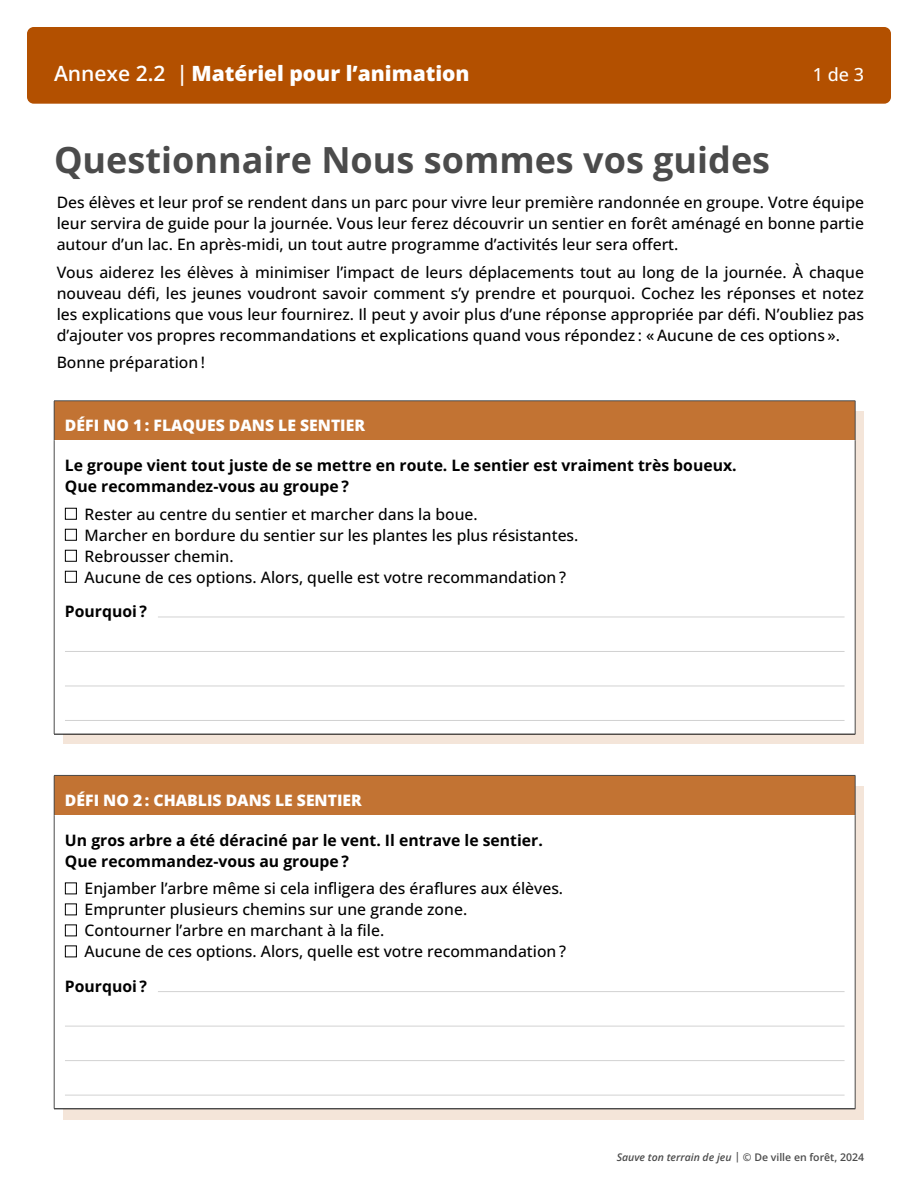
<style>
.page{position:relative;width:918px;height:1188px;background:#fff}
.page>*{position:absolute;margin:0;border:0;box-sizing:border-box;transform-origin:0 0}
.Grand_titre_2{font:700 36px "Open Sans";color:#4b4b4b}
.t1{font:800 21px "Open Sans";color:#fff}
.t2{font:500 18px "Open Sans";color:#fff}
.Courant{font:500 15.75px/21px "Open Sans";color:#000;text-align:justify}
.Intertitre_2{font:500 15.75px "Open Sans";color:#000}
.Intertitre_2-2{font:700 15.75px/21px "Open Sans";color:#000}
.Intertitre_2-3{font:800 15.75px "Open Sans";color:#fff}
.Courant-2{font:italic 600 10.5px "Open Sans";color:#4b4b4b}
.s1{font-weight:600}
.s2{font-style:normal}
</style>
<div class="page">
<div style="left:27px;top:27px;width:864px;height:77px;background:#b35000;border-radius:7px"></div>
<div style="left:63px;top:411px;width:801px;height:333px;background:#f4e5d9"></div>
<div style="left:63px;top:786px;width:801px;height:334px;background:#f4e5d9"></div>
<div style="left:54px;top:401px;width:801px;height:40px;background:#c27333"></div>
<div style="left:54px;top:441px;width:801px;height:293px;background:#fff"></div>
<hr style="left:54px;top:734px;width:801px;height:1px;background:#000">
<hr style="left:54px;top:401px;width:801px;height:1px;background:#4b4b4b">
<hr style="left:54px;top:401px;width:1px;height:40px;background:#4b4b4b">
<hr style="left:855px;top:401px;width:1px;height:40px;background:#4b4b4b">
<hr style="left:54px;top:441px;width:1px;height:293px;background:#4b4b4b">
<hr style="left:855px;top:441px;width:1px;height:293px;background:#4b4b4b">
<div style="left:65px;top:508px;width:12px;height:12px;border:1px solid #000"></div>
<div style="left:65px;top:529px;width:12px;height:12px;border:1px solid #000"></div>
<div style="left:65px;top:550px;width:12px;height:12px;border:1px solid #000"></div>
<div style="left:65px;top:571px;width:12px;height:12px;border:1px solid #000"></div>
<hr style="left:158px;top:617px;width:687px;height:1px;background:#d2d2d2">
<hr style="left:65px;top:651px;width:780px;height:1px;background:#d2d2d2">
<hr style="left:65px;top:686px;width:780px;height:1px;background:#d2d2d2">
<hr style="left:65px;top:720px;width:780px;height:1px;background:#d2d2d2">
<div style="left:54px;top:775px;width:801px;height:40px;background:#c27333"></div>
<div style="left:54px;top:815px;width:801px;height:294px;background:#fff"></div>
<hr style="left:54px;top:1109px;width:801px;height:1px;background:#000">
<hr style="left:54px;top:775px;width:801px;height:1px;background:#4b4b4b">
<hr style="left:54px;top:776px;width:1px;height:39px;background:#4b4b4b">
<hr style="left:855px;top:776px;width:1px;height:39px;background:#4b4b4b">
<hr style="left:54px;top:815px;width:1px;height:294px;background:#4b4b4b">
<hr style="left:855px;top:815px;width:1px;height:294px;background:#4b4b4b">
<div style="left:65px;top:883px;width:12px;height:11px;border:1px solid #000"></div>
<div style="left:65px;top:904px;width:12px;height:11px;border:1px solid #000"></div>
<div style="left:65px;top:925px;width:12px;height:11px;border:1px solid #000"></div>
<div style="left:65px;top:946px;width:12px;height:11px;border:1px solid #000"></div>
<hr style="left:158px;top:991px;width:687px;height:1px;background:#d2d2d2">
<hr style="left:65px;top:1026px;width:780px;height:1px;background:#d2d2d2">
<hr style="left:65px;top:1060px;width:780px;height:1px;background:#d2d2d2">
<hr style="left:65px;top:1095px;width:780px;height:1px;background:#d2d2d2">
<p class="t1" style="left:54px;top:59px;width:417px"><span class="s1">Annexe 2.2 |</span> Matériel pour l’animation</p>
<p class="t2" style="left:813px;top:63px;width:53px">1 de 3</p>
<p class="Grand_titre_2" style="left:54px;top:136px;width:718px">Questionnaire Nous sommes vos guides</p>
<p class="Courant" style="left:57px;top:191px;width:809px">Des élèves et leur prof se rendent dans un parc pour vivre leur première randonnée en groupe. Votre équipe leur servira de guide pour la journée. Vous leur ferez découvrir un sentier en forêt aménagé en bonne partie autour d’un lac. En après-midi, un tout autre programme d’activités leur sera offert.</p>
<p class="Courant" style="left:57px;top:261px;width:809px">Vous aiderez les élèves à minimiser l’impact de leurs déplacements tout au long de la journée. À chaque nouveau défi, les jeunes voudront savoir comment s’y prendre et pourquoi. Cochez les réponses et notez les explications que vous leur fournirez. Il peut y avoir plus d’une réponse appropriée par défi. N’oubliez pas d’ajouter vos propres recommandations et explications quand vous répondez : « Aucune de ces options ».</p>
<p class="Courant" style="left:57px;top:352px;width:150px">Bonne préparation !</p>
<p class="Intertitre_2-3" style="left:65px;top:415px;width:302px">DÉFI NO 1 : FLAQUES DANS LE SENTIER</p>
<p class="Intertitre_2-2" style="left:65px;top:454px;width:673px">Le groupe vient tout juste de se mettre en route. Le sentier est vraiment très boueux.<br>Que recommandez-vous au groupe ?</p>
<p class="Intertitre_2" style="left:85px;top:503px;width:395px">Rester au centre du sentier et marcher dans la boue.</p>
<p class="Intertitre_2" style="left:85px;top:524px;width:495px">Marcher en bordure du sentier sur les plantes les plus résistantes.</p>
<p class="Intertitre_2" style="left:85px;top:545px;width:150px">Rebrousser chemin.</p>
<p class="Intertitre_2" style="left:85px;top:566px;width:483px">Aucune de ces options. Alors, quelle est votre recommandation ?</p>
<p class="Intertitre_2-2" style="left:65px;top:601px;width:84px">Pourquoi ?</p>
<p class="Intertitre_2-3" style="left:65px;top:789px;width:298px">DÉFI NO 2 : CHABLIS DANS LE SENTIER</p>
<p class="Intertitre_2-2" style="left:65px;top:829px;width:479px">Un gros arbre a été déraciné par le vent. Il entrave le sentier.<br>Que recommandez-vous au groupe ?</p>
<p class="Intertitre_2" style="left:85px;top:878px;width:480px">Enjamber l’arbre même si cela infligera des éraflures aux élèves.</p>
<p class="Intertitre_2" style="left:85px;top:899px;width:384px">Emprunter plusieurs chemins sur une grande zone.</p>
<p class="Intertitre_2" style="left:85px;top:920px;width:301px">Contourner l’arbre en marchant à la file.</p>
<p class="Intertitre_2" style="left:85px;top:941px;width:483px">Aucune de ces options. Alors, quelle est votre recommandation ?</p>
<p class="Intertitre_2-2" style="left:65px;top:975px;width:84px">Pourquoi ?</p>
<p class="Courant-2" style="left:617px;top:1150px;width:249px">Sauve ton terrain de jeu | <span class="s2">© De ville en forêt, 2024</span></p>
</div>
